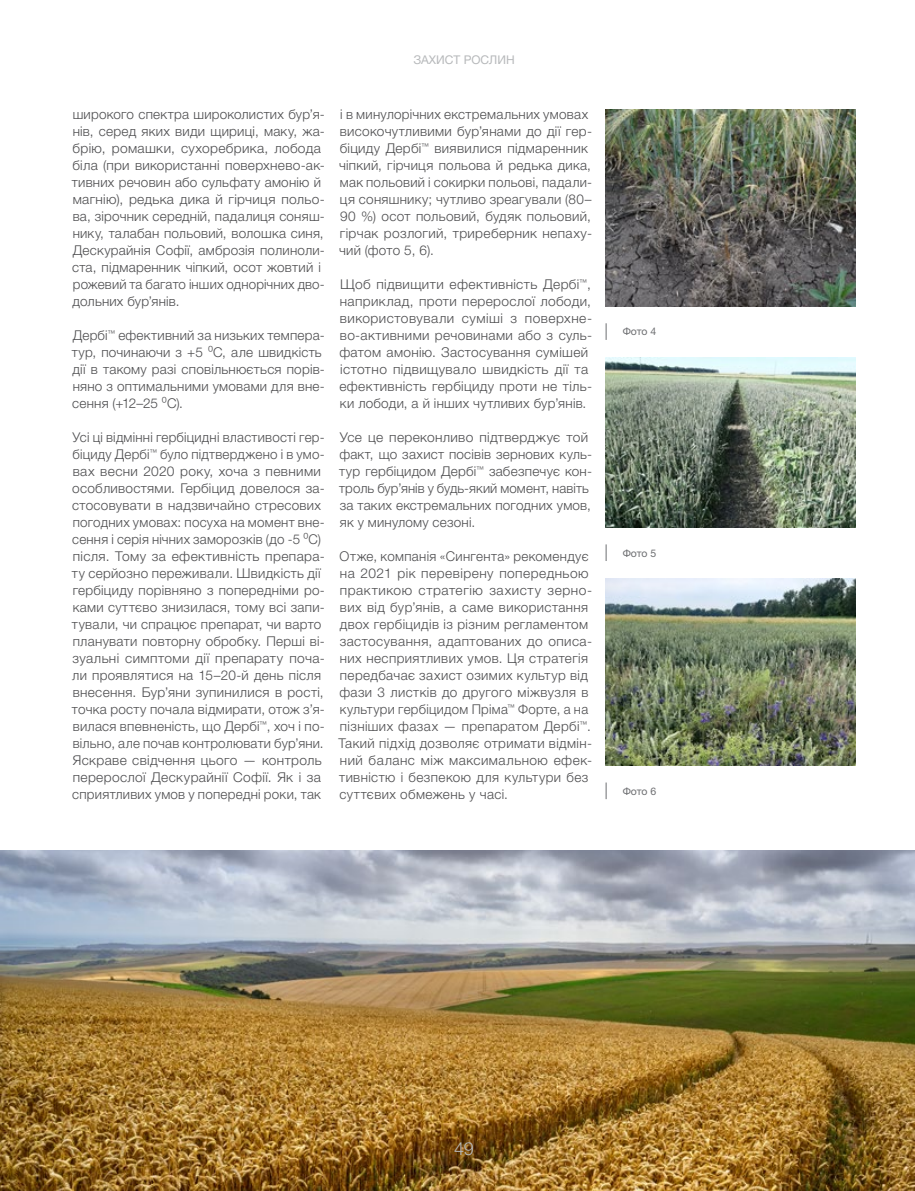
<style>
.page{position:relative;width:915px;height:1191px;background:#fff}
.page>*{position:absolute;margin:0;border:0;box-sizing:border-box;transform-origin:0 0}
.t1{font:300 18px "Helvetica Neue LTW1 G";color:#b7b9bb}
.t2{font:300 13.5px/17px "Helvetica Neue LTW1 G";letter-spacing:.02em;color:#4d4d4f}
.t3{font:12px "Helvetica Neue LTW1 G";color:#b7b9bb}
.t4{font:10.5px "Helvetica Neue LTW1 G";letter-spacing:-.02em;color:#6d6e71}
</style>
<div class="page">
<img style="left:0;top:850px;width:914px;height:341px">
<img style="left:605px;top:357px;width:250px;height:170px">
<img style="left:605px;top:110px;width:250px;height:196px">
<img style="left:605px;top:578px;width:250px;height:187px">
<svg style="left:605px;top:323px;width:1px;height:17px"></svg>
<svg style="left:605px;top:544px;width:1px;height:17px"></svg>
<svg style="left:605px;top:782px;width:1px;height:17px"></svg>
<p class="t3" style="left:413px;top:52px;width:103px">ЗАХИСТ РОСЛИН</p>
<p class="t2" style="left:72px;top:106px;width:254px">широкого спектра широколистих бур’я&shy;нів, серед яких види щириці, маку, жа&shy;брію, ромашки, сухоребрика, лобода біла (при використанні поверхнево-ак&shy;тивних речовин або сульфату амонію й магнію), редька дика й гірчиця польо&shy;ва, зірочник середній, падалиця соняш&shy;нику, талабан польовий, волошка синя, Дескурайнія Софії, амброзія полиноли&shy;ста, підмаренник чіпкий, осот жовтий і рожевий та багато інших однорічних дво&shy;дольних бур’янів.</p>
<p class="t2" style="left:72px;top:327px;width:254px">Дербі<sup>™</sup> ефективний за низьких темпера&shy;тур, починаючи з +5 ⁰С, але швидкість дії в такому разі сповільнюється порів&shy;няно з оптимальними умовами для вне&shy;сення (+12–25 ⁰С).</p>
<p class="t2" style="left:72px;top:429px;width:254px">Усі ці відмінні гербіцидні властивості гер&shy;біциду Дербі<sup>™</sup> було підтверджено і в умо&shy;вах весни 2020 року, хоча з певними особливостями. Гербіцид довелося за&shy;стосовувати в надзвичайно стресових погодних умовах: посуха на момент вне&shy;сення і серія нічних заморозків (до -5 ⁰С) після. Тому за ефективність препара&shy;ту серйозно переживали. Швидкість дії гербіциду порівняно з попередніми ро&shy;ками суттєво знизилася, тому всі запи&shy;тували, чи спрацює препарат, чи варто планувати повторну обробку. Перші ві&shy;зуальні симптоми дії препарату поча&shy;ли проявлятися на 15–20-й день після внесення. Бур’яни зупинилися в рості, точка росту почала відмирати, отож з’я&shy;вилася впевненість, що Дербі<sup>™</sup>, хоч і по&shy;вільно, але почав контролювати бур’яни.<br>Яскраве свідчення цього — контроль перерослої Дескурайнії Софії. Як і за сприятливих умов у попередні роки, так</p>
<p class="t2" style="left:339px;top:106px;width:254px">і в минулорічних екстремальних умовах високочутливими бур’янами до дії гер&shy;біциду Дербі<sup>™</sup> виявилися підмаренник чіпкий, гірчиця польова й редька дика, мак польовий і сокирки польові, падали&shy;ця соняшнику; чутливо зреагували (80– 90 %) осот польовий, будяк польовий, гірчак розлогий, триреберник непаху&shy;чий (фото 5, 6).</p>
<p class="t2" style="left:339px;top:276px;width:254px">Щоб підвищити ефективність Дербі<sup>™</sup>, наприклад, проти перерослої лободи, використовували суміші з поверхне&shy;во-активними речовинами або з суль&shy;фатом амонію. Застосування сумішей істотно підвищувало швидкість дії та ефективність гербіциду проти не тіль&shy;ки лободи, а й інших чутливих бур’янів.</p>
<p class="t2" style="left:339px;top:429px;width:254px">Усе це переконливо підтверджує той факт, що захист посівів зернових куль&shy;тур гербіцидом Дербі<sup>™</sup> забезпечує кон&shy;троль бур’янів у будь-який момент, навіть за таких екстремальних погодних умов, як у минулому сезоні.</p>
<p class="t2" style="left:338px;top:548px;width:255px">Отже, компанія «Сингента» рекомендує на 2021 рік перевірену попередньою практикою стратегію захисту зерно&shy;вих від бур’янів, а саме використання двох гербіцидів із різним регламентом застосування, адаптованих до описа&shy;них несприятливих умов. Ця стратегія передбачає захист озимих культур від фази 3 листків до другого міжвузля в культури гербіцидом Пріма<sup>™</sup> Форте, а на пізніших фазах — препаратом Дербі<sup>™</sup>.<br>Такий підхід дозволяє отримати відмін&shy;ний баланс між максимальною ефек&shy;тивністю і безпекою для культури без суттєвих обмежень у часі.</p>
<p class="t4" style="left:622px;top:325px;width:35px">Фото 4</p>
<p class="t4" style="left:622px;top:546px;width:35px">Фото 5</p>
<p class="t4" style="left:622px;top:784px;width:35px">Фото 6</p>
<h1 class="t1" style="left:454px;top:1137px;width:21px">49</h1>
</div>
